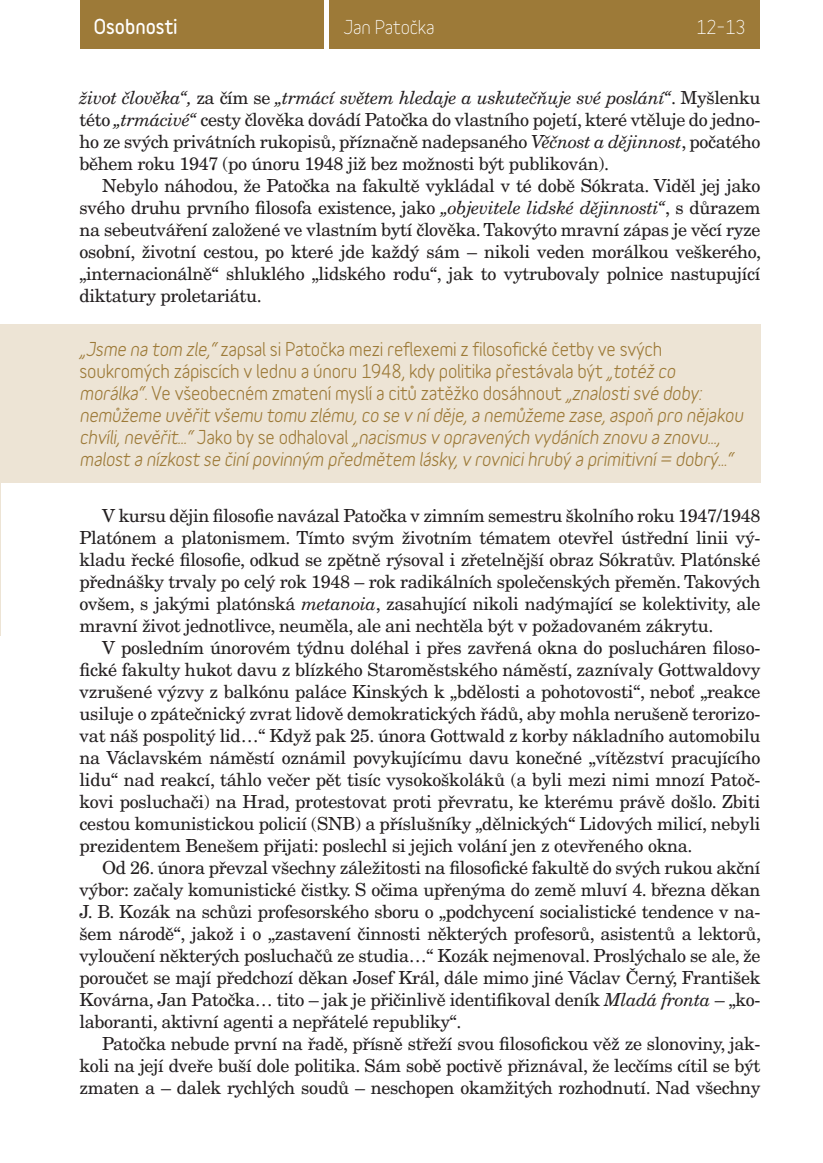
<style>
.page{position:relative;width:823px;height:1163px;background:#fff}
.page>*{position:absolute;margin:0;border:0;box-sizing:border-box;transform-origin:0 0}
.t1{font:18.4px "Variable";letter-spacing:-.01em;color:#fff}
.t2{font:900 18.4px "Variable";color:#fff}
.t3{font:18px/22px "New Century Schlbk CE";letter-spacing:-.02em;color:#231f20;text-align:justify}
.t4{font:italic 700 18px/22px "Variable";letter-spacing:-.015em;color:#9d7a38}
.s1{font-style:italic}
.s2{font-style:normal}
</style>
<div class="page">
<div style="left:80px;top:0;width:243px;height:48px;background:#9d7a38"></div>
<div style="left:329px;top:0;width:430px;height:48px;background:#9d7a38"></div>
<div style="left:0;top:325px;width:760px;height:158px;background:#ede4d5"></div>
<hr style="left:0;top:478px;width:1px;height:158px;background:#ede4d5">
<p class="t2" style="left:94px;top:19px;width:85px">Osobnosti</p>
<p class="t1" style="left:343px;top:20px;width:93px">Jan Patočka</p>
<p class="t1" style="left:696px;top:20px;width:51px">12–13</p>
<p class="t3" style="left:80px;top:88px;width:682px"><span class="s1">život člověka“,</span> za čím se <span class="s1">„trmácí světem hledaje a uskutečňuje své poslání“</span>. Myšlenku této <span class="s1">„trmácivé“</span> cesty člověka dovádí Patočka do vlastního pojetí, které vtěluje do jedno&shy;ho ze svých privátních rukopisů, příznačně nadepsaného <span class="s1">Věčnost a dějinnost</span>, počatého během roku 1947 (po únoru 1948 již bez možnosti být publikován).</p>
<p class="t3" style="left:80px;top:176px;width:682px;text-indent:23px">Nebylo náhodou, že Patočka na fakultě vykládal v té době Sókrata. Viděl jej jako svého druhu prvního filosofa existence, jako <span class="s1">„objevitele lidské dějinnosti“</span>, s důrazem na sebeutváření založené ve vlastním bytí člověka. Takovýto mravní zápas je věcí ryze osobní, životní cestou, po které jde každý sám – nikoli veden morálkou veškerého, „internacionálně“ shluklého „lidského rodu“, jak to vytrubovaly polnice nastupující diktatury proletariátu.</p>
<p class="t4" style="left:80px;top:339px;width:665px">„Jsme na tom zle,“ <span class="s2">zapsal si Patočka mezi reflexemi z filosofické četby ve svých soukromých zápiscích v lednu a únoru 1948, kdy politika přestávala být</span> „totéž co morálka“<span class="s2">. Ve všeobecném zmatení myslí a citů zatěžko dosáhnout</span> „znalosti své doby: nemůžeme uvěřit všemu tomu zlému, co se v ní děje, a nemůžeme zase, aspoň pro nějakou chvíli, nevěřit...“ <span class="s2">Jako by se odhaloval</span> „nacismus v opravených vydáních znovu a znovu..., malost a nízkost se činí povinným předmětem lásky, v rovnici hrubý a primitivní = dobrý...“</p>
<p class="t3" style="left:80px;top:506px;width:682px;text-indent:23px">V kursu dějin filosofie navázal Patočka v zimním semestru školního roku 1947/1948<br>Platónem a platonismem. Tímto svým životním tématem otevřel ústřední linii vý&shy;kladu řecké filosofie, odkud se zpětně rýsoval i zřetelnější obraz Sókratův. Platónské přednášky trvaly po celý rok 1948 – rok radikálních společenských přeměn. Takových ovšem, s jakými platónská <span class="s1">metanoia</span>, zasahující nikoli nadýmající se kolektivity, ale mravní život jednotlivce, neuměla, ale ani nechtěla být v požadovaném zákrytu.</p>
<p class="t3" style="left:80px;top:638px;width:682px;text-indent:23px">V posledním únorovém týdnu doléhal i přes zavřená okna do poslucháren filoso&shy;fické fakulty hukot davu z blízkého Staroměstského náměstí, zaznívaly Gottwaldovy vzrušené výzvy z balkónu paláce Kinských k „bdělosti a pohotovosti“, neboť „reakce usiluje o zpátečnický zvrat lidově demokratických řádů, aby mohla nerušeně terorizo&shy;vat náš pospolitý lid…“ Když pak 25. února Gottwald z korby nákladního automobilu na Václavském náměstí oznámil povykujícímu davu konečné „vítězství pracujícího lidu“ nad reakcí, táhlo večer pět tisíc vysokoškoláků (a byli mezi nimi mnozí Patoč&shy;kovi posluchači) na Hrad, protestovat proti převratu, ke kterému právě došlo. Zbiti cestou komunistickou policií (SNB) a příslušníky „dělnických“ Lidových milicí, nebyli prezidentem Benešem přijati: poslechl si jejich volání jen z otevřeného okna.</p>
<p class="t3" style="left:80px;top:858px;width:682px;text-indent:23px">Od 26. února převzal všechny záležitosti na filosofické fakultě do svých rukou akční výbor: začaly komunistické čistky. S očima upřenýma do země mluví 4. března děkan J. B. Kozák na schůzi profesorského sboru o „podchycení socialistické tendence v na&shy;šem národě“, jakož i o „zastavení činnosti některých profesorů, asistentů a lektorů, vyloučení některých posluchačů ze studia…“ Kozák nejmenoval. Proslýchalo se ale, že poroučet se mají předchozí děkan Josef Král, dále mimo jiné Václav Černý, František Kovárna, Jan Patočka… tito – jak je přičinlivě identifikoval deník <span class="s1">Mladá fronta</span> – „ko&shy;laboranti, aktivní agenti a nepřátelé republiky“.</p>
<p class="t3" style="left:80px;top:1034px;width:682px;text-indent:23px">Patočka nebude první na řadě, přísně střeží svou filosofickou věž ze slonoviny, jak&shy;koli na její dveře buší dole politika. Sám sobě poctivě přiznával, že lecčíms cítil se být zmaten a – dalek rychlých soudů – neschopen okamžitých rozhodnutí. Nad všechny</p>
</div>
